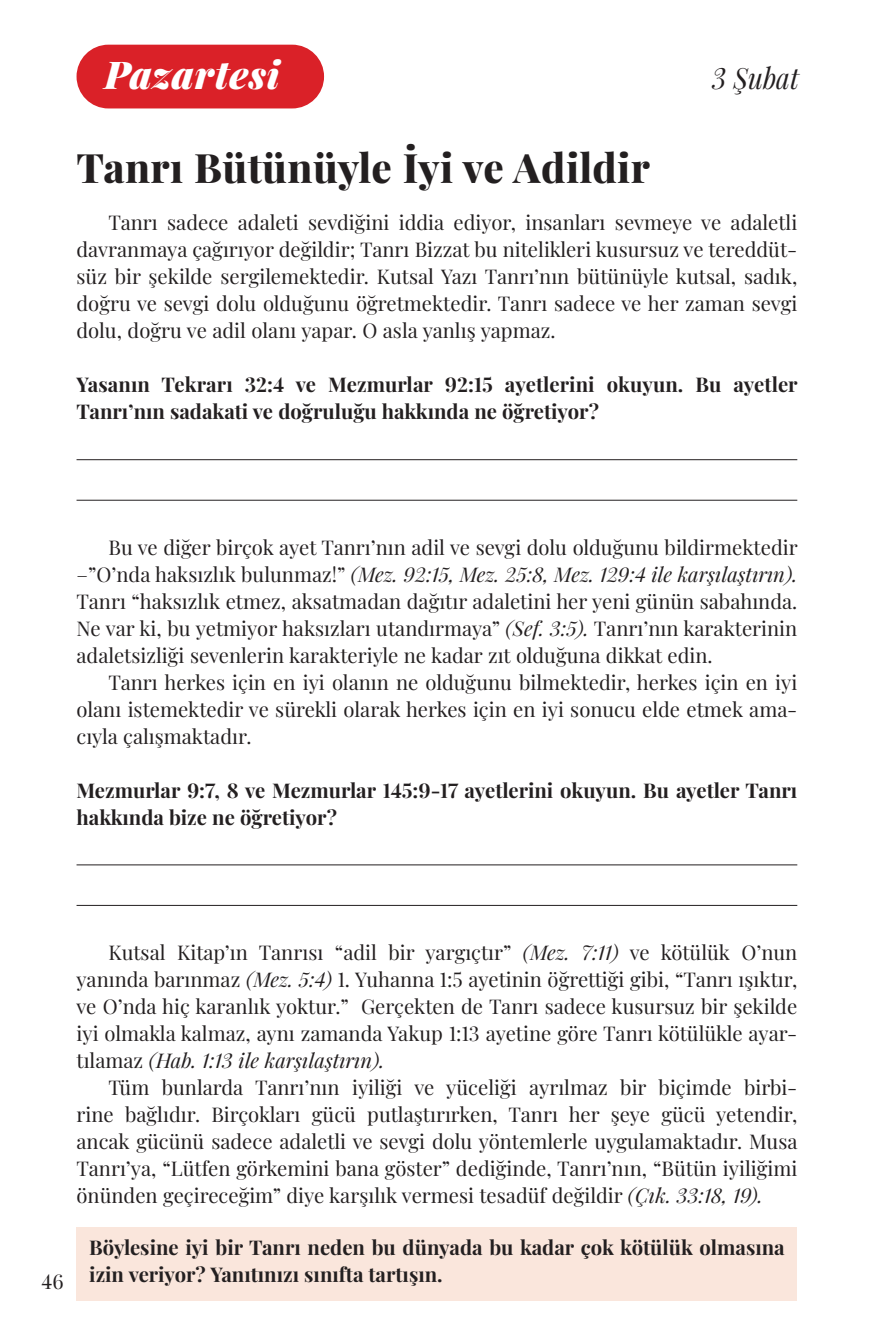
<style>
.page{position:relative;width:893px;height:1340px;background:#fff}
.page>*{position:absolute;margin:0;border:0;box-sizing:border-box;transform-origin:0 0}
.Day_Title{font:800 40.5px "Playfair Display";letter-spacing:.01em;color:#231f20}
.Days_of_the_week{font:italic 900 38.25px "Playfair Display";letter-spacing:.02em;color:#fff}
.Lesson_Dates{font:italic 29.25px "Playfair Display";color:#231f20;scale:.9 1}
.Body_Text_TR{font:20.25px/27px "Playfair Display";color:#231f20;text-align:justify}
.Questions{font:700 20.25px/27px "Playfair Display";color:#231f20}
.Question_w_Color{font:700 20.25px/27px "Playfair Display";color:#231f20}
.s1{font-style:italic}
</style>
<div class="page">
<div style="left:77px;top:45px;width:247px;height:63px;background:#da2128;border-radius:32px"></div>
<hr style="left:77px;top:459px;width:720px;height:1px;background:#231f20">
<hr style="left:77px;top:500px;width:720px;height:1px;background:#231f20">
<hr style="left:77px;top:864px;width:720px;height:1px;background:#231f20">
<hr style="left:77px;top:905px;width:720px;height:1px;background:#231f20">
<div style="left:77px;top:1226px;width:720px;height:74px;background:#fae6dc"></div>
<p class="Days_of_the_week" style="left:105px;top:45px;width:177px">Pazartesi</p>
<p class="Lesson_Dates" style="left:712px;top:55px;width:98px">3 Şubat</p>
<p class="Day_Title" style="left:77px;top:136px;width:575px">Tanrı Bütünüyle İyi ve Adildir</p>
<p class="Body_Text_TR" style="left:77px;top:207px;width:722px;text-indent:32px">Tanrı sadece adaleti sevdiğini iddia ediyor, insanları sevmeye ve adaletli davranmaya çağırıyor değildir; Tanrı Bizzat bu nitelikleri kusursuz ve tereddüt&shy;süz bir şekilde sergilemektedir. Kutsal Yazı Tanrı’nın bütünüyle kutsal, sadık, doğru ve sevgi dolu olduğunu öğretmektedir. Tanrı sadece ve her zaman sevgi dolu, doğru ve adil olanı yapar. O asla yanlış yapmaz.</p>
<p class="Questions" style="left:77px;top:369px;width:723px">Yasanın Tekrarı 32:4 ve Mezmurlar 92:15 ayetlerini okuyun. Bu ayetler<br>Tanrı’nın sadakati ve doğruluğu hakkında ne öğretiyor?</p>
<p class="Body_Text_TR" style="left:77px;top:531px;width:723px;text-indent:32px">Bu ve diğer birçok ayet Tanrı’nın adil ve sevgi dolu olduğunu bildirmektedir –”O’nda haksızlık bulunmaz!” <span class="s1">(Mez. 92:15, Mez. 25:8, Mez. 129:4 ile karşılaştırın).<br></span>Tanrı “haksızlık etmez, aksatmadan dağıtır adaletini her yeni günün sabahında.<br>Ne var ki, bu yetmiyor haksızları utandırmaya” <span class="s1">(Sef. 3:5).</span> Tanrı’nın karakterinin adaletsizliği sevenlerin karakteriyle ne kadar zıt olduğuna dikkat edin.</p>
<p class="Body_Text_TR" style="left:77px;top:666px;width:722px;text-indent:32px">Tanrı herkes için en iyi olanın ne olduğunu bilmektedir, herkes için en iyi olanı istemektedir ve sürekli olarak herkes için en iyi sonucu elde etmek ama&shy;cıyla çalışmaktadır.</p>
<p class="Questions" style="left:77px;top:774px;width:722px">Mezmurlar 9:7, 8 ve Mezmurlar 145:9-17 ayetlerini okuyun. Bu ayetler Tanrı hakkında bize ne öğretiyor?</p>
<p class="Body_Text_TR" style="left:42px;top:1266px;width:24px">46</p>
<p class="Body_Text_TR" style="left:77px;top:936px;width:722px;text-indent:32px">Kutsal Kitap’ın Tanrısı “adil bir yargıçtır” <span class="s1">(Mez. 7:11)</span> ve kötülük O’nun yanında barınmaz <span class="s1">(Mez. 5:4)</span> 1. Yuhanna 1:5 ayetinin öğrettiği gibi, “Tanrı ışıktır, ve O’nda hiç karanlık yoktur.” Gerçekten de Tanrı sadece kusursuz bir şekilde iyi olmakla kalmaz, aynı zamanda Yakup 1:13 ayetine göre Tanrı kötülükle ayar&shy;tılamaz <span class="s1">(Hab. 1:13 ile karşılaştırın).</span></p>
<p class="Body_Text_TR" style="left:77px;top:1071px;width:722px;text-indent:32px">Tüm bunlarda Tanrı’nın iyiliği ve yüceliği ayrılmaz bir biçimde birbi&shy;rine bağlıdır. Birçokları gücü putlaştırırken, Tanrı her şeye gücü yetendir, ancak gücünü sadece adaletli ve sevgi dolu yöntemlerle uygulamaktadır. Musa Tanrı’ya, “Lütfen görkemini bana göster” dediğinde, Tanrı’nın, “Bütün iyiliğimi önünden geçireceğim” diye karşılık vermesi tesadüf değildir <span class="s1">(Çık. 33:18, 19).</span></p>
<p class="Question_w_Color" style="left:89px;top:1232px;width:697px">Böylesine iyi bir Tanrı neden bu dünyada bu kadar çok kötülük olmasına izin veriyor? Yanıtınızı sınıfta tartışın.</p>
</div>
